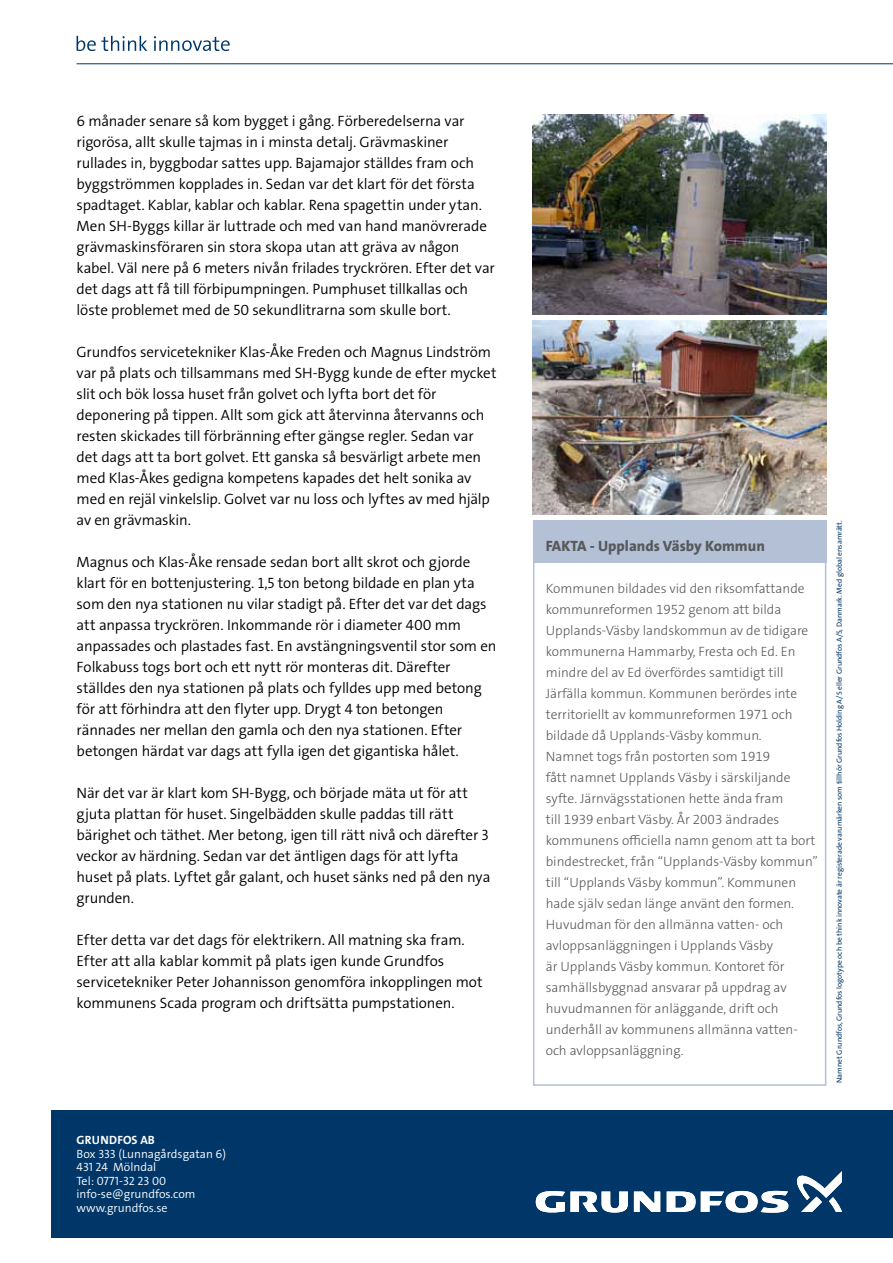
<style>
.page{position:relative;width:893px;height:1263px;background:#fff}
.page>*{position:absolute;margin:0;border:0;box-sizing:border-box;transform-origin:0 0}
.t1{font:15px/21px "Grundfos The Sans OT 4 SL";letter-spacing:-.005em;color:#000}
.t2{font:15px "Grundfos The Sans V2 OT 8 XB";color:#58595b}
.t3{font:13.5px/21px "Grundfos The Sans V2 OT 3 L";color:#58595b}
.t4{font:12px/13.5px "Grundfos The Sans V2 OT 4 SL";color:#fff}
.t5{font:12px "Grundfos The Sans V2 OT 7 B";letter-spacing:.015em;color:#fff}
.t6{font:7.5px "Grundfos The Sans V2 OT 5 R";color:#003768}
</style>
<div class="page">
<div style="left:51px;top:1110px;width:842px;height:127px;background:#003768"></div>
<div style="left:533px;top:520px;width:293px;height:566px;background:#fff;border:2px solid #b4c0d6"></div>
<div style="left:533px;top:520px;width:293px;height:43px;background:#b4c0d6"></div>
<img style="left:533px;top:115px;width:293px;height:200px">
<img style="left:533px;top:320px;width:293px;height:194px">
<svg style="left:634px;top:1191px;width:26px;height:21px"></svg>
<svg style="left:536px;top:1191px;width:92px;height:21px"></svg>
<svg style="left:667px;top:1191px;width:121px;height:22px"></svg>
<svg style="left:797px;top:1171px;width:45px;height:41px"></svg>
<hr style="left:77px;top:63px;width:816px;height:1px;background:#003768">
<svg style="left:77px;top:36px;width:70px;height:15px"></svg>
<svg style="left:154px;top:36px;width:76px;height:15px"></svg>
<p class="t1" style="left:77px;top:110px;width:420px">6 månader senare så kom bygget i gång. Förberedelserna var rigorösa, allt skulle tajmas in i minsta detalj. Grävmaskiner rullades in, byggbodar sattes upp. Bajamajor ställdes fram och byggströmmen kopplades in. Sedan var det klart för det första spadtaget. Kablar, kablar och kablar. Rena spagettin under ytan.<br>Men SH-Byggs killar är luttrade och med van hand manövrerade grävmaskinsföraren sin stora skopa utan att gräva av någon kabel. Väl nere på 6 meters nivån frilades tryckrören. Efter det var det dags att få till förbipumpningen. Pumphuset tillkallas och löste problemet med de 50 sekundlitrarna som skulle bort.</p>
<p class="t1" style="left:77px;top:341px;width:421px">Grundfos servicetekniker Klas-Åke Freden och Magnus Lindström var på plats och tillsammans med SH-Bygg kunde de efter mycket slit och bök lossa huset från golvet och lyfta bort det för deponering på tippen. Allt som gick att återvinna återvanns och resten skickades till förbränning efter gängse regler. Sedan var det dags att ta bort golvet. Ett ganska så besvärligt arbete men med Klas-Åkes gedigna kompetens kapades det helt sonika av med en rejäl vinkelslip. Golvet var nu loss och lyftes av med hjälp av en grävmaskin.</p>
<p class="t1" style="left:77px;top:551px;width:421px">Magnus och Klas-Åke rensade sedan bort allt skrot och gjorde klart för en bottenjustering. 1,5 ton betong bildade en plan yta som den nya stationen nu vilar stadigt på. Efter det var det dags att anpassa tryckrören. Inkommande rör i diameter 400 mm anpassades och plastades fast. En avstängningsventil stor som en Folkabuss togs bort och ett nytt rör monteras dit. Därefter ställdes den nya stationen på plats och fylldes upp med betong för att förhindra att den flyter upp. Drygt 4 ton betongen rännades ner mellan den gamla och den nya stationen. Efter betongen härdat var dags att fylla igen det gigantiska hålet.</p>
<p class="t1" style="left:77px;top:782px;width:415px">När det var är klart kom SH-Bygg, och började mäta ut för att gjuta plattan för huset. Singelbädden skulle paddas till rätt bärighet och täthet. Mer betong, igen till rätt nivå och därefter 3 veckor av härdning. Sedan var det äntligen dags för att lyfta huset på plats. Lyftet går galant, och huset sänks ned på den nya grunden.</p>
<p class="t1" style="left:77px;top:929px;width:408px">Efter detta var det dags för elektrikern. All matning ska fram.<br>Efter att alla kablar kommit på plats igen kunde Grundfos servicetekniker Peter Johannisson genomföra inkopplingen mot kommunens Scada program och driftsätta pumpstationen.</p>
<p class="t5" style="left:77px;top:1133px;width:80px">GRU NDFOS AB</p>
<p class="t4" style="left:77px;top:1147px;width:151px">Box 333 (Lunnagårdsgatan 6)<br>431 24 Mölndal<br>Tel: 0771-32 23 00 info-se@grundfos.com www.grundfos.se</p>
<p class="t2" style="left:546px;top:536px;width:221px">FAKTA - Upplands Väsby Kommun</p>
<p class="t3" style="left:546px;top:578px;width:274px">Kommunen bildades vid den riksomfattande kommunreformen 1952 genom att bilda Upplands-Väsby landskommun av de tidigare kommunerna Hammarby, Fresta och Ed. En mindre del av Ed överfördes samtidigt till Järfälla kommun. Kommunen berördes inte territoriellt av kommunreformen 1971 och bildade då Upplands-Väsby kommun.<br>N amnet togs från postorten som 1919<br>fått namnet Upplands Väsby i särskiljande syfte. Järnvägsstationen hette ända fram<br>till 1939 enbart Väsby. År 2003 ändrades kommunens officiella namn genom att ta bort bindestrecket, från “Upplands-Väsby kommun” till “Upplands Väsby kommun”. Kommunen hade själv sedan länge använt den formen.<br>Huvudman för den allmänna vatten- och avloppsanläggningen i Upplands Väsby<br>är Upplands Väsby kommun. Kontoret för samhällsbyggnad ansvarar på uppdrag av huvudmannen för anläggande, drift och underhåll av kommunens allmänna vatten&shy;och avloppsanläggning.</p>
<p class="t6" style="left:835px;top:1083px;width:564px;rotate:-90deg">Namnet Grundfos, Grundfos logotype och be think innovate är registerade varumärken som tillhör Grundfos Holding A/S eller Grundfos A/S, Danmark. Med global ensamrätt.</p>
</div>
